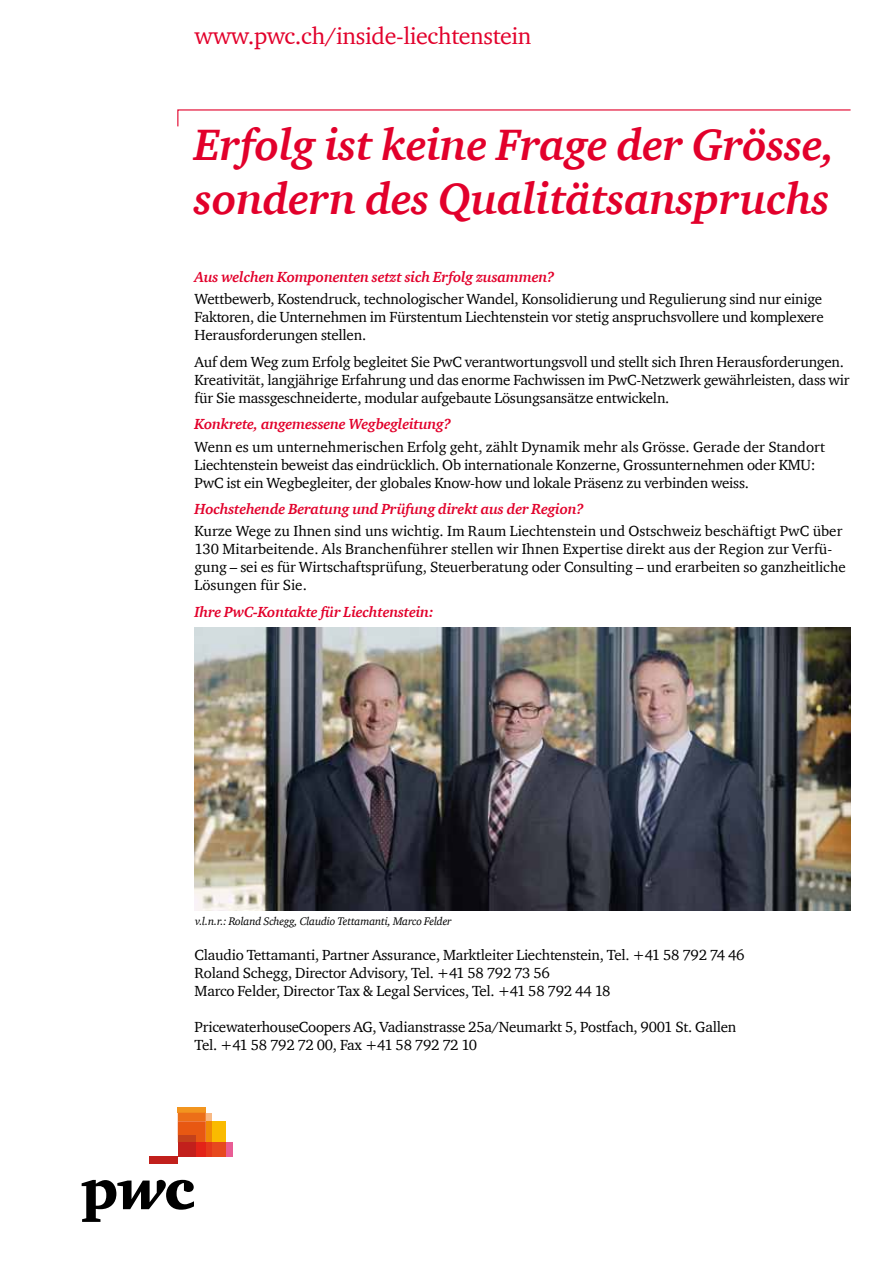
<style>
.page{position:relative;width:893px;height:1263px;background:#fff}
.page>*{position:absolute;margin:0;border:0;box-sizing:border-box;transform-origin:0 0}
.t1{font:italic 700 45px/54px "ITC Charter Com";letter-spacing:-.01em;color:#e2002b}
.t2{font:24px "ITC Charter Com";letter-spacing:-.015em;color:#e2002b}
.t3{font:15px/18px "ITC Charter Com";letter-spacing:-.015em;color:#000}
.t4{font:italic 700 15px "ITC Charter Com";letter-spacing:-.015em;color:#e2002b}
.t5{font:italic 11.25px "ITC Charter Com";letter-spacing:-.015em;color:#000}
.s1{font-weight:700;font-style:italic;color:#e2002b}
</style>
<div class="page">
<svg style="left:82px;top:1180px;width:112px;height:42px"></svg>
<div style="left:226px;top:1142px;width:7px;height:14px;background:#e95d95"></div>
<div style="left:206px;top:1113px;width:5px;height:8px;background:#f8b985"></div>
<div style="left:178px;top:1107px;width:28px;height:6px;background:#f2951f"></div>
<div style="left:211px;top:1121px;width:15px;height:21px;background:#fabb00"></div>
<div style="left:211px;top:1142px;width:15px;height:14px;background:#e7491e"></div>
<div style="left:206px;top:1121px;width:5px;height:21px;background:#f08b06"></div>
<div style="left:206px;top:1142px;width:5px;height:14px;background:#e5381b"></div>
<svg style="left:178px;top:1113px;width:28px;height:29px"></svg>
<div style="left:195px;top:1142px;width:11px;height:14px;background:#e32318"></div>
<div style="left:178px;top:1135px;width:17px;height:7px;background:#c4411b"></div>
<div style="left:178px;top:1142px;width:17px;height:14px;background:#c2201c"></div>
<div style="left:150px;top:1156px;width:28px;height:7px;background:#c1201c"></div>
<svg style="left:177px;top:109px;width:674px;height:18px"></svg>
<img style="left:194px;top:627px;width:657px;height:283px">
<p class="t2" style="left:195px;top:21px;width:338px">www.pwc.ch/inside-liechtenstein</p>
<p class="t1" style="left:194px;top:117px;width:643px">Erfolg ist keine Frage der Grösse, sondern des Qualitätsanspruchs</p>
<p class="t3" style="left:195px;top:266px;width:629px;line-height:22.2px"><span class="s1">Aus welchen Komponenten setzt sich Erfolg zusammen?<br></span>Wettbewerb, Kostendruck, technologischer Wandel, Konsolidierung und Regulierung sind nur einige</p>
<p class="t3" style="left:195px;top:308px;width:631px">Faktoren, die Unternehmen im Fürstentum Liechtenstein vor stetig anspruchsvollere und komplexere<br>Herausforderungen stellen.</p>
<p class="t3" style="left:195px;top:353px;width:657px">Auf dem Weg zum Erfolg begleitet Sie PwC verantwortungsvoll und stellt sich Ihren Herausforderungen.<br>Kreativität, langjährige Erfahrung und das enorme Fachwissen im PwC-Netzwerk gewährleisten, dass wir für Sie massgeschneiderte, modular aufgebaute Lösungsansätze entwickeln.</p>
<p class="t3" style="left:195px;top:413px;width:632px;line-height:22.2px"><span class="s1">Konkrete, angemessene Wegbegleitung?<br></span>Wenn es um unternehmerischen Erfolg geht, zählt Dynamik mehr als Grösse. Gerade der Standort</p>
<p class="t3" style="left:195px;top:455px;width:622px">Liechtenstein beweist das eindrücklich. Ob internationale Konzerne, Grossunternehmen oder KMU:<br>PwC ist ein Wegbegleiter, der globales Know-how und lokale Präsenz zu verbinden weiss.</p>
<p class="t3" style="left:195px;top:498px;width:649px;line-height:22.2px"><span class="s1">Hochstehende Beratung und Prüfung direkt aus der Region?<br></span>Kurze Wege zu Ihnen sind uns wichtig. Im Raum Liechtenstein und Ostschweiz beschäftigt PwC über</p>
<p class="t3" style="left:195px;top:540px;width:653px">130 Mitarbeitende. Als Branchenführer stellen wir Ihnen Expertise direkt aus der Region zur Verfü&shy;gung – sei es für Wirtschaftsprüfung, Steuerberatung oder Consulting – und erarbeiten so ganzheitliche<br>Lösungen für Sie.</p>
<p class="t4" style="left:195px;top:603px;width:241px">Ihre PwC-Kontakte für Liechtenstein:</p>
<p class="t5" style="left:195px;top:915px;width:258px">v.l.n.r.: Roland Schegg, Claudio Tettamanti, Marco Felder</p>
<p class="t3" style="left:195px;top:945px;width:551px">Claudio Tettamanti, Partner Assurance, Marktleiter Liechtenstein, Tel. +41 58 792 74 46<br>Roland Schegg, Director Advisory, Tel. +41 58 792 73 56<br>Marco Felder, Director Tax &amp; Legal Services, Tel. +41 58 792 44 18</p>
<p class="t3" style="left:195px;top:1017px;width:543px">PricewaterhouseCoopers AG, Vadianstrasse 25a/Neumarkt 5, Postfach, 9001 St. Gallen<br>Tel. +41 58 792 72 00, Fax +41 58 792 72 10</p>
</div>
